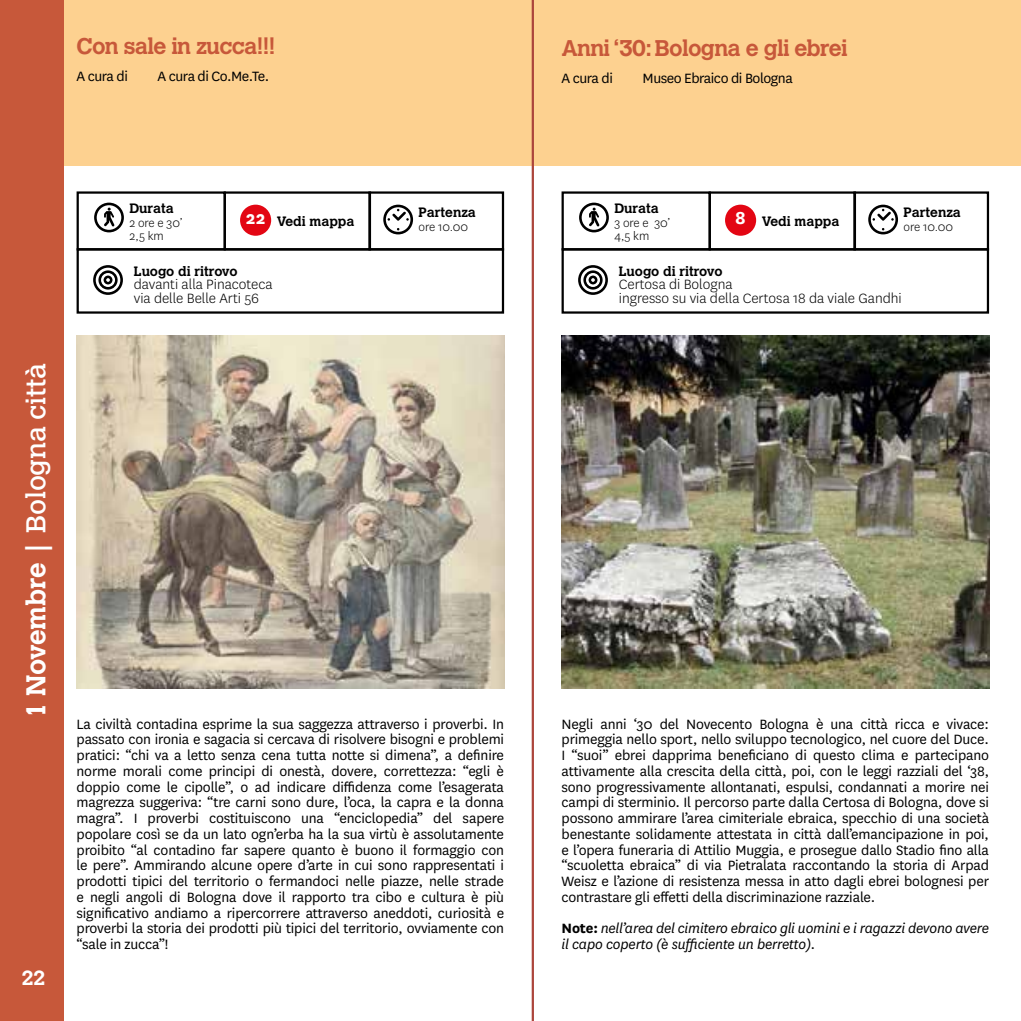
<style>
.page{position:relative;width:1021px;height:1021px;background:#fff}
.page>*{position:absolute;margin:0;border:0;box-sizing:border-box;transform-origin:0 0}
.t1{font:27px "Calvert MT Std";letter-spacing:-.01em;color:#fff}
.t2{font:700 22.5px "Calvert MT Std";letter-spacing:-.03em;color:#c7583a}
.t3{font:700 20.25px "Calvert MT Std";color:#fff}
.t4{font:15.75px/15.8px "National";letter-spacing:-.01em;color:#000;text-align:justify}
.t5{font:italic 15.75px/15.8px "National";letter-spacing:-.01em;color:#000}
.t6{font:300 15.75px/13.5px "National";color:#000}
.t7{font:15.75px "National";letter-spacing:-.03em;color:#000}
.t8{font:700 13.5px "Calvert MT Std";color:#000}
.t9{font:300 13.5px/13.5px "National";color:#000}
.s1{font-weight:700}
.s2{font-weight:700;font-style:normal}
</style>
<div class="page">
<div style="left:0;top:0;width:1020px;height:166px;background:#fdd190"></div>
<div style="left:0;top:0;width:64px;height:1020px;background:#c7583a"></div>
<div style="left:77px;top:248px;width:427px;height:66px;border:2px solid #000"></div>
<div style="left:77px;top:191px;width:149px;height:59px;border:2px solid #000"></div>
<div style="left:224px;top:191px;width:147px;height:59px;border:2px solid #000"></div>
<div style="left:368px;top:191px;width:136px;height:59px;border:2px solid #000"></div>
<svg style="left:93px;top:265px;width:30px;height:30px"></svg>
<svg style="left:383px;top:205px;width:30px;height:29px"></svg>
<svg style="left:94px;top:203px;width:30px;height:29px"></svg>
<div style="left:240px;top:205px;width:31px;height:31px;background:#e30613;border-radius:50%"></div>
<div style="left:561px;top:248px;width:428px;height:66px;border:2px solid #000"></div>
<div style="left:561px;top:191px;width:150px;height:59px;border:2px solid #000"></div>
<div style="left:708px;top:191px;width:148px;height:59px;border:2px solid #000"></div>
<div style="left:853px;top:191px;width:136px;height:59px;border:2px solid #000"></div>
<svg style="left:578px;top:265px;width:30px;height:30px"></svg>
<svg style="left:868px;top:205px;width:30px;height:29px"></svg>
<svg style="left:579px;top:203px;width:30px;height:29px"></svg>
<div style="left:725px;top:205px;width:31px;height:31px;background:#e30613;border-radius:50%"></div>
<img style="left:561px;top:335px;width:428px;height:353px">
<img style="left:77px;top:335px;width:427px;height:353px">
<hr style="left:531px;top:0;width:3px;height:1020px;background:#ac453c">
<h2 class="t2" style="left:77px;top:32px;width:200px">Con sale in zucca!!!</h2>
<p class="t4" style="left:77px;top:68px;width:53px">A cura di</p>
<p class="t7" style="left:158px;top:66px;width:113px">A cura di Co.Me.Te.</p>
<h1 class="t1" style="left:21px;top:719px;width:357px;rotate:-90deg"><span class="s1">1 Novembre |</span> Bologna città</h1>
<p class="t3" style="left:22px;top:965px;width:26px">22</p>
<p class="t8" style="left:129px;top:200px;width:46px">Durata</p>
<p class="t9" style="left:129px;top:216px;width:55px">2 ore e 30’<br>2,5 km</p>
<p class="t8" style="left:246px;top:212px;width:110px"><sup>22</sup> Vedi mappa</p>
<p class="t8" style="left:134px;top:262px;width:105px">Luogo di ritrovo</p>
<p class="t6" style="left:134px;top:277px;width:140px">davanti alla Pinacoteca via delle Belle Arti 56</p>
<p class="t8" style="left:418px;top:204px;width:59px">Partenza</p>
<p class="t9" style="left:418px;top:219px;width:51px">ore 10.00</p>
<p class="t4" style="left:77px;top:715px;width:429px">La civiltà contadina esprime la sua saggezza attraverso i proverbi. In passato con ironia e sagacia si cercava di risolvere bisogni e problemi pratici: “chi va a letto senza cena tutta notte si dimena”, a definire norme morali come principi di onestà, dovere, correttezza: “egli è doppio come le cipolle”, o ad indicare diffidenza come l’esagerata magrezza suggeriva: “tre carni sono dure, l’oca, la capra e la donna magra”. I proverbi costituiscono una “enciclopedia” del sapere popolare così se da un lato ogn’erba ha la sua virtù è assolutamente proibito “al contadino far sapere quanto è buono il formaggio con le pere”. Ammirando alcune opere d’arte in cui sono rappresentati i prodotti tipici del territorio o fermandoci nelle piazze, nelle strade e negli angoli di Bologna dove il rapporto tra cibo e cultura è più significativo andiamo a ripercorrere attraverso aneddoti, curiosità e proverbi la storia dei prodotti più tipici del territorio, ovviamente con “sale in zucca”!</p>
<h2 class="t2" style="left:561px;top:34px;width:288px">Anni ‘30: Bologna e gli ebrei</h2>
<p class="t4" style="left:561px;top:69px;width:53px">A cura di</p>
<p class="t7" style="left:642px;top:68px;width:152px">Museo Ebraico di Bologna</p>
<p class="t8" style="left:614px;top:200px;width:46px">Durata</p>
<p class="t9" style="left:614px;top:216px;width:57px">3 ore e 30’<br>4,5 km</p>
<p class="t8" style="left:735px;top:212px;width:106px"><sup>8</sup> Vedi mappa</p>
<p class="t8" style="left:903px;top:204px;width:59px">Partenza</p>
<p class="t9" style="left:903px;top:219px;width:51px">ore 10.00</p>
<p class="t8" style="left:618px;top:262px;width:105px">Luogo di ritrovo</p>
<p class="t6" style="left:618px;top:277px;width:284px">Certosa di Bologna<br>ingresso su via della Certosa 18 da viale Gandhi</p>
<p class="t4" style="left:561px;top:715px;width:429px">Negli anni ‘30 del Novecento Bologna è una città ricca e vivace: primeggia nello sport, nello sviluppo tecnologico, nel cuore del Duce.<br>I “suoi” ebrei dapprima beneficiano di questo clima e partecipano attivamente alla crescita della città, poi, con le leggi razziali del ‘38, sono progressivamente allontanati, espulsi, condannati a morire nei campi di sterminio. Il percorso parte dalla Certosa di Bologna, dove si possono ammirare l’area cimiteriale ebraica, specchio di una società benestante solidamente attestata in città dall’emancipazione in poi, e l’opera funeraria di Attilio Muggia, e prosegue dallo Stadio fino alla “scuoletta ebraica” di via Pietralata raccontando la storia di Arpad Weisz e l’azione di resistenza messa in atto dagli ebrei bolognesi per contrastare gli effetti della discriminazione razziale.</p>
<p class="t5" style="left:561px;top:920px;width:429px"><span class="s2">Note:</span> nell’area del cimitero ebraico gli uomini e i ragazzi devono avere il capo coperto (è sufficiente un berretto).</p>
</div>
